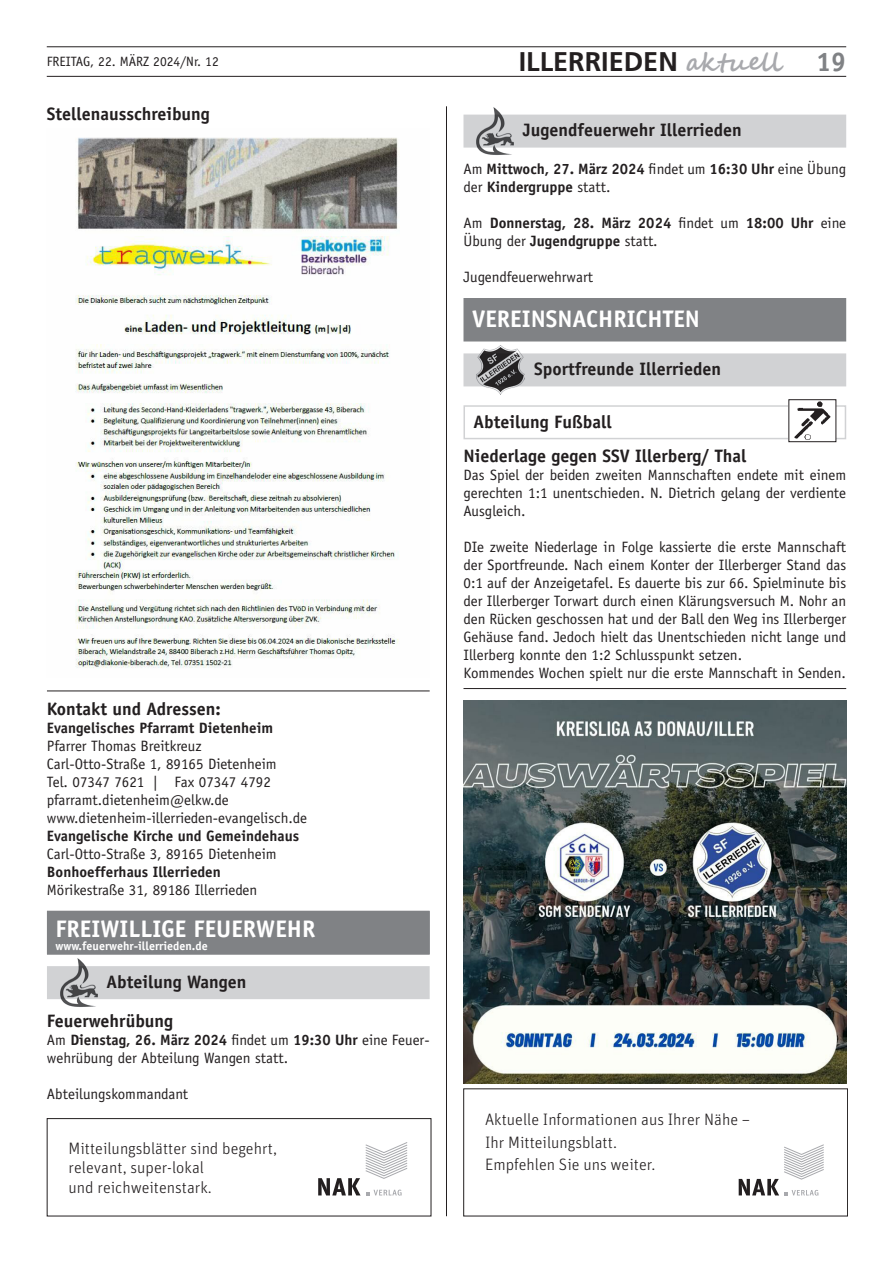
<style>
.page{position:relative;width:893px;height:1263px;background:#fff}
.page>*{position:absolute;margin:0;border:0;box-sizing:border-box;transform-origin:0 0}
.t1{font:700 27px "Frutiger";color:#231f20}
.t2{font:700 27px "Officina Sans";color:#808285}
.t3{font:700 24px "Officina Sans";color:#fff}
.t4{font:700 18px/33.2px "Officina Sans";color:#231f20}
.t5{font:300 16.5px/19.5px "Unit Pro";color:#231f20}
.t6{font:15px/18px "Officina Sans";color:#231f20}
.t7{font:700 15px/18px "Officina Sans";color:#231f20}
.t8{font:13.5px "Officina Sans";color:#231f20}
.t9{font:700 12px "Officina Sans";color:#fff}
.s1{font-family:"Segoe Script";font-size:25.5px;color:#a8a9ad}
.s2{font-weight:700}
.s3{font-weight:400}
</style>
<div class="page">
<hr style="left:47px;top:76px;width:799px;height:1px;background:#231f20">
<hr style="left:47px;top:47px;width:799px;height:1px;background:#231f20">
<hr style="left:446px;top:106px;width:1px;height:1110px;background:#231f20">
<hr style="left:463px;top:688px;width:383px;height:1px;background:#231f20">
<div style="left:463px;top:115px;width:383px;height:33px;background:#d1d2d4"></div>
<img style="left:476px;top:107px;width:38px;height:48px">
<div style="left:463px;top:298px;width:383px;height:43px;background:#808285"></div>
<div style="left:463px;top:353px;width:383px;height:33px;background:#d1d2d4"></div>
<img style="left:477px;top:345px;width:48px;height:49px">
<div style="left:463px;top:405px;width:383px;height:34px;border:2px solid #d1d2d4"></div>
<div style="left:789px;top:400px;width:47px;height:42px;background:#fff"></div>
<img style="left:795px;top:401px;width:35px;height:39px">
<div style="left:788px;top:399px;width:48px;height:43px;border:1px solid #231f20"></div>
<img style="left:463px;top:700px;width:383px;height:383px">
<hr style="left:47px;top:691px;width:383px;height:1px;background:#231f20">
<img style="left:75px;top:137px;width:324px;height:531px">
<div style="left:47px;top:911px;width:383px;height:43px;background:#808285"></div>
<div style="left:47px;top:966px;width:383px;height:33px;background:#d1d2d4"></div>
<img style="left:60px;top:958px;width:38px;height:49px">
<svg style="left:318px;top:1142px;width:90px;height:53px"></svg>
<div style="left:47px;top:1118px;width:384px;height:98px;border:1px solid #231f20"></div>
<svg style="left:739px;top:1144px;width:85px;height:51px"></svg>
<p class="t8" style="left:47px;top:53px;width:174px">FREITAG, 22. MÄRZ 2024/Nr. 12</p>
<h1 class="t1" style="left:519px;top:46px;width:264px">ILLERRIEDEN <span class="s1">aktuell</span></h1>
<h1 class="t2" style="left:816px;top:45px;width:32px">19</h1>
<p class="t4" style="left:47px;top:98px;width:164px">Stellenausschreibung</p>
<p class="t4" style="left:47px;top:692px;width:175px">Kontakt und Adressen:</p>
<p class="t7" style="left:47px;top:718px;width:228px">Evangelisches Pfarramt Dietenheim</p>
<p class="t6" style="left:47px;top:736px;width:262px">Pfarrer Thomas Breitkreuz<br>Carl-Otto-Straße 1, 89165 Dietenheim<br>Tel. 07347 7621 | Fax 07347 4792 pfarramt.dietenheim@elkw.de www.dietenheim-illerrieden-evangelisch.de</p>
<p class="t7" style="left:47px;top:826px;width:254px">Evangelische Kirche und Gemeindehaus</p>
<p class="t6" style="left:47px;top:844px;width:231px">Carl-Otto-Straße 3, 89165 Dietenheim</p>
<p class="t7" style="left:47px;top:862px;width:175px">Bonhoefferhaus Illerrieden</p>
<p class="t6" style="left:47px;top:880px;width:212px">Mörikestraße 31, 89186 Illerrieden</p>
<h2 class="t3" style="left:55px;top:914px;width:261px">FREIWILLIGE FEUERWEHR</h2>
<p class="t9" style="left:55px;top:939px;width:154px">www.feuerwehr-illerrieden.de</p>
<p class="t4" style="left:47px;top:962px;width:201px;line-height:38.8px;text-indent:59px">Abteilung Wangen<br>Feuerwehrübung</p>
<p class="t6" style="left:47px;top:1031px;width:384px">Am <span class="s2">Dienstag, 26. März 2024</span> findet um <span class="s2">19:30 Uhr</span> eine Feuer&shy;wehrübung der Abteilung Wangen statt.</p>
<p class="t6" style="left:47px;top:1085px;width:143px">Abteilungskommandant</p>
<p class="t5" style="left:69px;top:1138px;width:210px">Mitteilungsblätter sind begehrt, relevant, super-lokal<br>und reichweitenstark.</p>
<p class="t4" style="left:523px;top:113px;width:221px">Jugendfeuerwehr Illerrieden</p>
<p class="t7" style="left:463px;top:160px;width:384px"><span class="s3">Am</span> Mittwoch, 27. März 2024 <span class="s3">findet um</span> 16:30 Uhr <span class="s3">eine Übung der</span> Kindergruppe <span class="s3">statt.</span></p>
<p class="t7" style="left:463px;top:214px;width:384px"><span class="s3">Am</span> Donnerstag, 28. März 2024 <span class="s3">findet um</span> 18:00 Uhr <span class="s3">eine<br>Übung der</span> Jugendgruppe <span class="s3">statt.</span></p>
<p class="t6" style="left:463px;top:268px;width:131px">Jugendfeuerwehrwart</p>
<h2 class="t3" style="left:472px;top:304px;width:230px">VEREINSNACHRICHTEN</h2>
<p class="t4" style="left:534px;top:352px;width:189px">Sportfreunde Illerrieden</p>
<p class="t4" style="left:463px;top:405px;width:284px;text-indent:10px">Abteilung Fußball<br>Niederlage gegen SSV Illerberg/ Thal</p>
<p class="t6" style="left:463px;top:465px;width:384px;text-align:justify">Das Spiel der beiden zweiten Mannschaften endete mit einem gerechten 1:1 unentschieden. N. Dietrich gelang der verdiente Ausgleich.</p>
<p class="t6" style="left:463px;top:537px;width:384px">DIe zweite Niederlage in Folge kassierte die erste Mannschaft der Sportfreunde. Nach einem Konter der Illerberger Stand das 0:1 auf der Anzeigetafel. Es dauerte bis zur 66. Spielminute bis der Illerberger Torwart durch einen Klärungsversuch M. Nohr an den Rücken geschossen hat und der Ball den Weg ins Illerberger Gehäuse fand. Jedoch hielt das Unentschieden nicht lange und Illerberg konnte den 1:2 Schlusspunkt setzen.<br>Kommendes Wochen spielt nur die erste Mannschaft in Senden.</p>
<p class="t5" style="left:485px;top:1108px;width:267px;line-height:22.5px">Aktuelle Informationen aus Ihrer Nähe –<br>Ihr Mitteilungsblatt.<br>Empfehlen Sie uns weiter.</p>
</div>
